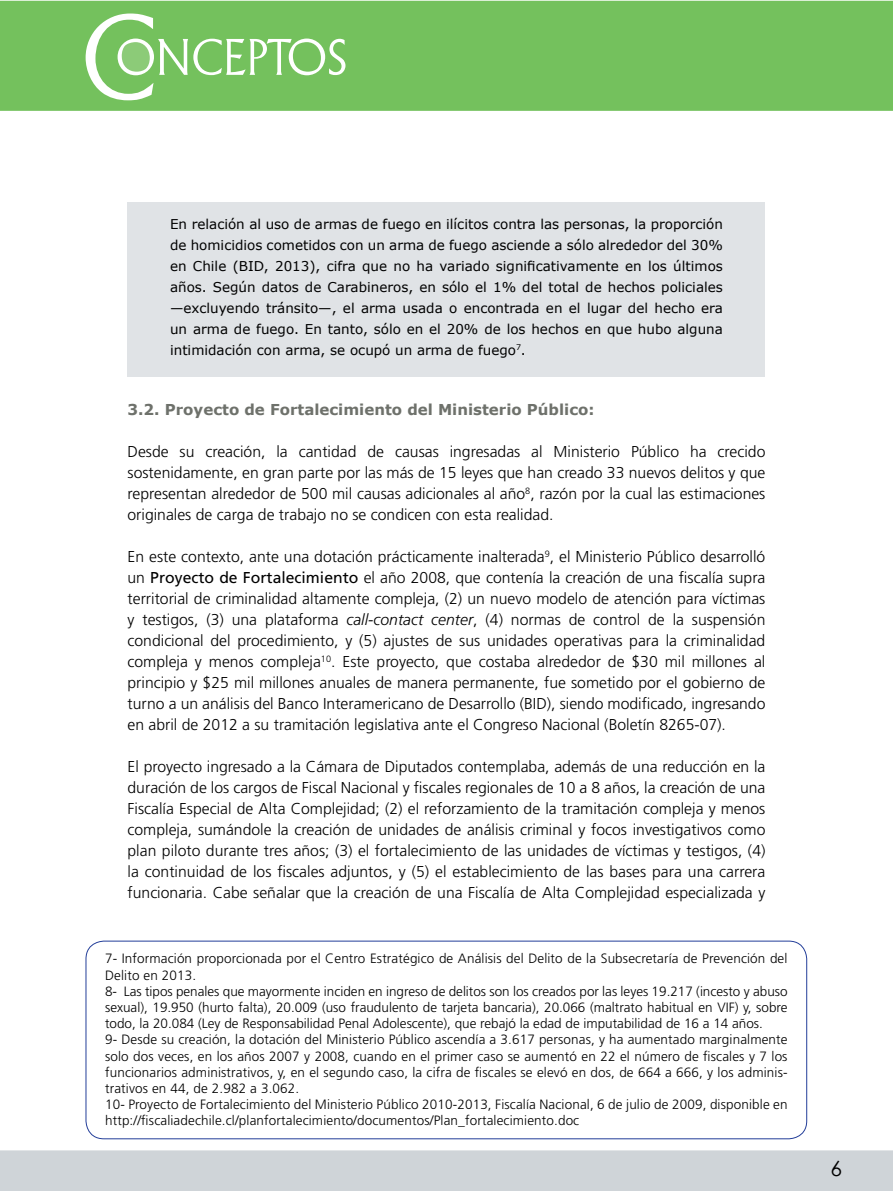
<style>
.page{position:relative;width:893px;height:1191px;background:#fff}
.page>*{position:absolute;margin:0;border:0;box-sizing:border-box;transform-origin:0 0}
.t1{font:21px "Century Gothic";color:#000}
.t2{font:300 15.75px/21px "Frutiger LT Std";color:#000;text-align:justify}
.t3{font:700 15px "Verdana";color:#6e716b}
.t4{font:300 13.5px/16.2px "Frutiger LT Std";letter-spacing:.01em;color:#000}
.t5{font:13.5px/21px "Verdana";color:#000;text-align:justify}
.s1{font-weight:400}
.s2{font-style:italic}
</style>
<div class="page">
<div style="left:0;top:1px;width:893px;height:110px;background:#74c15d"></div>
<svg style="left:86px;top:14px;width:259px;height:86px;background:#8bcb78"></svg>
<div style="left:0;top:1150px;width:893px;height:41px;background:#cfd4d8"></div>
<div style="left:128px;top:202px;width:637px;height:174px;background:#e0e3e6"></div>
<div style="left:86px;top:940px;width:721px;height:199px;border:1px solid #233e99;border-radius:18px"></div>
<p class="t5" style="left:170px;top:213px;width:554px">En relación al uso de armas de fuego en ilícitos contra las personas, la proporción de homicidios cometidos con un arma de fuego asciende a sólo alrededor del 30% en Chile (BID, 2013), cifra que no ha variado significativamente en los últimos años. Según datos de Carabineros, en sólo el 1% del total de hechos policiales —excluyendo tránsito—, el arma usada o encontrada en el lugar del hecho era un arma de fuego. En tanto, sólo en el 20% de los hechos en que hubo alguna intimidación con arma, se ocupó un arma de fuego<sup>7</sup>.</p>
<p class="t3" style="left:128px;top:399px;width:468px">3.2. Proyecto de Fortalecimiento del Ministerio Público:</p>
<p class="t2" style="left:128px;top:441px;width:639px">Desde su creación, la cantidad de causas ingresadas al Ministerio Público ha crecido sostenidamente, en gran parte por las más de 15 leyes que han creado 33 nuevos delitos y que representan alrededor de 500 mil causas adicionales al año<sup>8</sup>, razón por la cual las estimaciones originales de carga de trabajo no se condicen con esta realidad.</p>
<p class="t2" style="left:128px;top:546px;width:639px">En este contexto, ante una dotación prácticamente inalterada<sup>9</sup>, el Ministerio Público desarrolló un <span class="s1">Proyecto de Fortalecimiento</span> el año 2008, que contenía la creación de una fiscalía supra territorial de criminalidad altamente compleja, (2) un nuevo modelo de atención para víctimas y testigos, (3) una plataforma <span class="s2">call-contact center</span>, (4) normas de control de la suspensión condicional del procedimiento, y (5) ajustes de sus unidades operativas para la criminalidad compleja y menos compleja<sup>10</sup>. Este proyecto, que costaba alrededor de $30 mil millones al principio y $25 mil millones anuales de manera permanente, fue sometido por el gobierno de turno a un análisis del Banco Interamericano de Desarrollo (BID), siendo modificado, ingresando en abril de 2012 a su tramitación legislativa ante el Congreso Nacional (Boletín 8265-07).</p>
<p class="t2" style="left:128px;top:756px;width:639px">El proyecto ingresado a la Cámara de Diputados contemplaba, además de una reducción en la duración de los cargos de Fiscal Nacional y fiscales regionales de 10 a 8 años, la creación de una Fiscalía Especial de Alta Complejidad; (2) el reforzamiento de la tramitación compleja y menos compleja, sumándole la creación de unidades de análisis criminal y focos investigativos como plan piloto durante tres años; (3) el fortalecimiento de las unidades de víctimas y testigos, (4) la continuidad de los fiscales adjuntos, y (5) el establecimiento de las bases para una carrera funcionaria. Cabe señalar que la creación de una Fiscalía de Alta Complejidad especializada y</p>
<p class="t4" style="left:105px;top:951px;width:684px">7- Información proporcionada por el Centro Estratégico de Análisis del Delito de la Subsecretaría de Prevención del Delito en 2013.<br>8- Las tipos penales que mayormente inciden en ingreso de delitos son los creados por las leyes 19.217 (incesto y abuso sexual), 19.950 (hurto falta), 20.009 (uso fraudulento de tarjeta bancaria), 20.066 (maltrato habitual en VIF) y, sobre todo, la 20.084 (Ley de Responsabilidad Penal Adolescente), que rebajó la edad de imputabilidad de 16 a 14 años.<br>9- Desde su creación, la dotación del Ministerio Público ascendía a 3.617 personas, y ha aumentado marginalmente solo dos veces, en los años 2007 y 2008, cuando en el primer caso se aumentó en 22 el número de fiscales y 7 los funcionarios administrativos, y, en el segundo caso, la cifra de fiscales se elevó en dos, de 664 a 666, y los adminis&shy;trativos en 44, de 2.982 a 3.062.<br>10- Proyecto de Fortalecimiento del Ministerio Público 2010-2013, Fiscalía Nacional, 6 de julio de 2009, disponible en http://fiscaliadechile.cl/planfortalecimiento/documentos/Plan_fortalecimiento.doc</p>
<h1 class="t1" style="left:830px;top:1155px;width:13px">6</h1>
</div>
